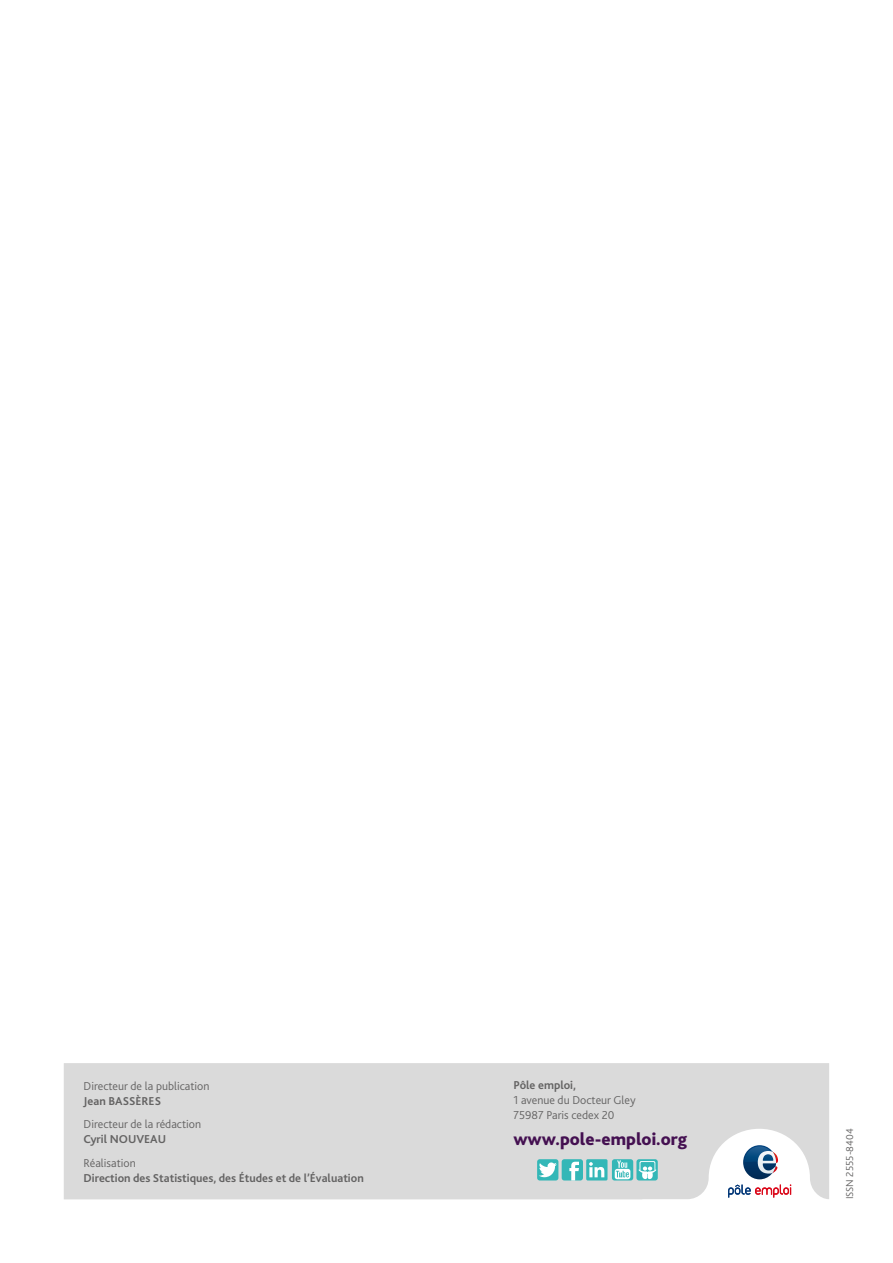
<style>
.page{position:relative;width:893px;height:1263px;background:#fff}
.page>*{position:absolute;margin:0;border:0;box-sizing:border-box;transform-origin:0 0}
.t1{font:800 18px "Bliss 2";color:#441051}
.t2{font:300 12px/15px "Bliss 2";color:#646363}
.t3{font:700 12px "Bliss 2";color:#646363}
.t4{font:300 10.5px "Bliss 2";color:#646363}
</style>
<div class="page">
<div style="left:64px;top:1063px;width:765px;height:136px;background:#dadada"></div>
<div style="left:562px;top:1159px;width:21px;height:21px;background:#33b7b7;border-radius:3px"></div>
<svg style="left:569px;top:1162px;width:10px;height:18px"></svg>
<div style="left:537px;top:1159px;width:21px;height:21px;background:#33b7b7;border-radius:3px"></div>
<svg style="left:539px;top:1162px;width:18px;height:15px"></svg>
<svg style="left:612px;top:1159px;width:21px;height:21px"></svg>
<svg style="left:615px;top:1160px;width:15px;height:19px"></svg>
<div style="left:636px;top:1159px;width:22px;height:21px;background:#33b7b7;border-radius:3px"></div>
<svg style="left:638px;top:1161px;width:18px;height:19px"></svg>
<svg style="left:586px;top:1159px;width:21px;height:21px"></svg>
<p class="t2" style="left:84px;top:1078px;width:127px">Directeur de la publication</p>
<p class="t3" style="left:84px;top:1093px;width:79px">Jean BASSÈRES</p>
<p class="t2" style="left:84px;top:1117px;width:119px">Directeur de la rédaction</p>
<p class="t3" style="left:84px;top:1132px;width:84px">Cyril NOUVEAU</p>
<p class="t2" style="left:84px;top:1155px;width:54px">Réalisation</p>
<p class="t3" style="left:84px;top:1170px;width:282px">Direction des Statistiques, des Études et de l’Évaluation</p>
<p class="t3" style="left:513px;top:1077px;width:64px">Pôle emploi,</p>
<p class="t2" style="left:513px;top:1092px;width:124px">1 avenue du Docteur Gley<br>75987 Paris cedex 20</p>
<h1 class="t1" style="left:513px;top:1127px;width:175px">www.pole-emploi.org</h1>
<p class="t4" style="left:843px;top:1199px;width:72px;rotate:-90deg">ISSN 2555-8404</p>
</div>
